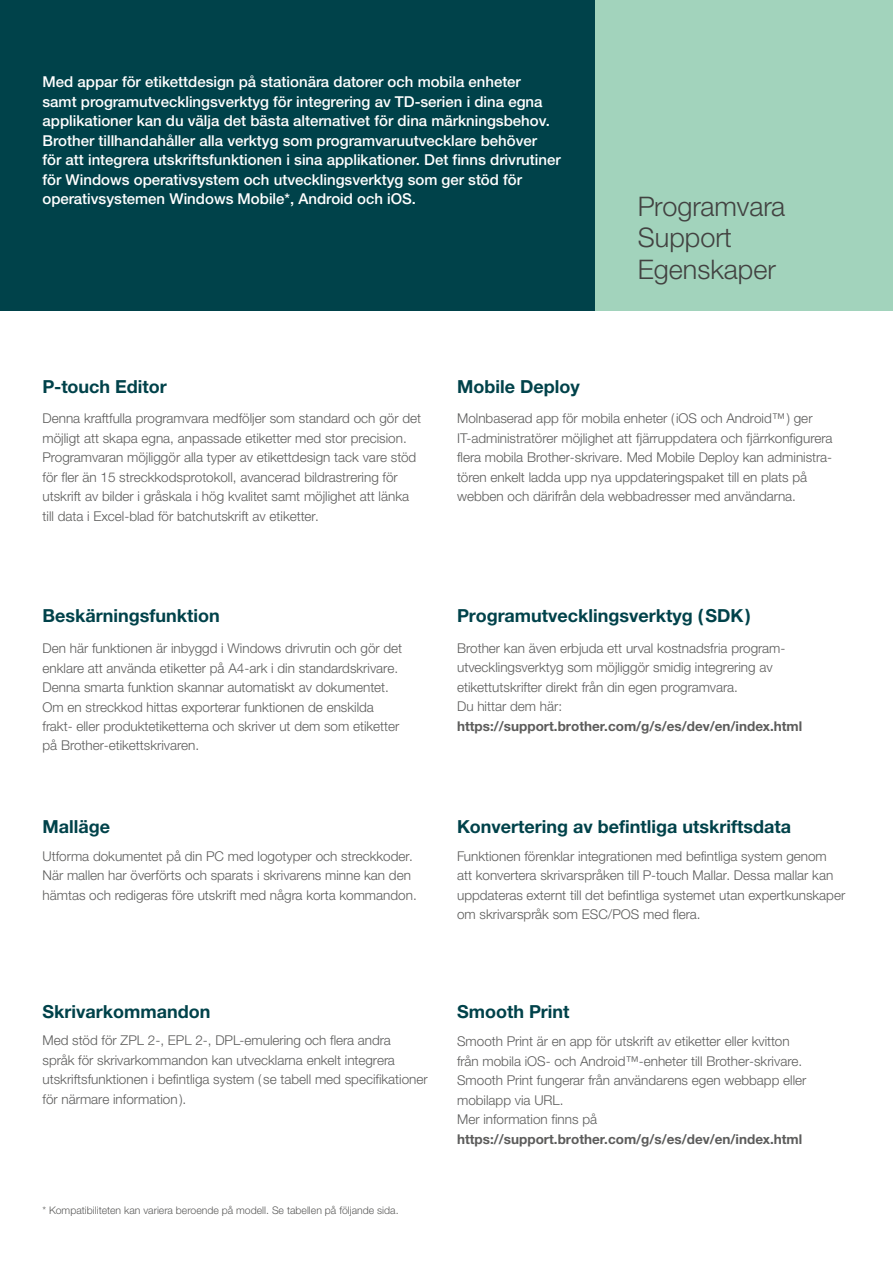
<style>
.page{position:relative;width:893px;height:1263px;background:#fff}
.page>*{position:absolute;margin:0;border:0;box-sizing:border-box;transform-origin:0 0}
.t1{font:300 27px/31.5px "Helvetica Neue LTW1 G";color:#424241}
.t2{font:700 18px "Helvetica Neue LTW1 G";color:#00424a}
.t3{font:500 15px/19.5px "Helvetica Neue LTW1 G";color:#fff}
.t4{font:300 13.5px/19.5px "Helvetica Neue LTW1 G";color:#5c5c5b}
.t5{font:700 13.5px "Helvetica Neue LTW1 G";color:#5c5c5b}
.t6{font:300 10.5px "Helvetica Neue LTW1 G";color:#5c5c5b}
</style>
<div class="page">
<div style="left:0;top:0;width:595px;height:311px;background:#00424a"></div>
<div style="left:595px;top:0;width:298px;height:311px;background:#a2d3bc"></div>
<p class="t3" style="left:43px;top:72px;width:520px">Med appar för etikettdesign på stationära datorer och mobila enheter<br>samt programutvecklingsverktyg för integrering av TD-serien i dina egna applikationer kan du välja det bästa alternativet för dina märkningsbehov.<br>Brother tillhandahåller alla verktyg som programvaruutvecklare behöver<br>för att integrera utskriftsfunktionen i sina applikationer. Det finns drivrutiner för Windows operativsystem och utvecklingsverktyg som ger stöd för operativsystemen Windows Mobile*, Android och iOS.</p>
<h2 class="t2" style="left:43px;top:375px;width:126px">P-touch Editor</h2>
<h2 class="t2" style="left:457px;top:375px;width:124px">Mobile Deploy</h2>
<h1 class="t1" style="left:638px;top:190px;width:149px">Programvara<br>Support<br>Egenskaper</h1>
<p class="t4" style="left:43px;top:409px;width:380px">Denna kraftfulla programvara medföljer som standard och gör det möjligt att skapa egna, anpassade etiketter med stor precision.<br>Programvaran möjliggör alla typer av etikettdesign tack vare stöd för fler än 15 streckkodsprotokoll, avancerad bildrastrering för utskrift av bilder i gråskala i hög kvalitet samt möjlighet att länka till data i Excel-blad för batchutskrift av etiketter.</p>
<h2 class="t2" style="left:43px;top:604px;width:179px">Beskärningsfunktion</h2>
<p class="t4" style="left:457px;top:409px;width:377px">Molnbaserad app för mobila enheter ( iOS och Android™) ger IT-administratörer möjlighet att fjärruppdatera och fjärrkonfigurera flera mobila Brother-skrivare. Med Mobile Deploy kan administra&shy;tören enkelt ladda upp nya uppdateringspaket till en plats på webben och därifrån dela webbadresser med användarna.</p>
<h2 class="t2" style="left:457px;top:604px;width:295px">Programutvecklingsverktyg (SDK)</h2>
<p class="t4" style="left:43px;top:638px;width:361px">Den här funktionen är inbyggd i Windows drivrutin och gör det enklare att använda etiketter på A4-ark i din standardskrivare.<br>Denna smarta funktion skannar automatiskt av dokumentet.<br>Om en streckkod hittas exporterar funktionen de enskilda frakt- eller produktetiketterna och skriver ut dem som etiketter på Brother-etikettskrivaren.</p>
<p class="t4" style="left:457px;top:638px;width:330px">Brother kan även erbjuda ett urval kostnadsfria program&shy;utvecklingsverktyg som möjliggör smidig integrering av etikettutskrifter direkt från din egen programvara.<br>Du hittar dem här:</p>
<p class="t5" style="left:457px;top:718px;width:347px">https://support.brother.com/g/s/es/dev/en/index.html</p>
<h2 class="t2" style="left:43px;top:815px;width:69px">Malläge</h2>
<p class="t4" style="left:43px;top:846px;width:376px">Utforma dokumentet på din PC med logotyper och streckkoder.<br>När mallen har överförts och sparats i skrivarens minne kan den hämtas och redigeras före utskrift med några korta kommandon.</p>
<h2 class="t2" style="left:457px;top:815px;width:335px">Konvertering av befintliga utskriftsdata</h2>
<p class="t4" style="left:457px;top:846px;width:390px">Funktionen förenklar integrationen med befintliga system genom<br>att konvertera skrivarspråken till P-touch Mallar. Dessa mallar kan uppdateras externt till det befintliga systemet utan expertkunskaper om skrivarspråk som ESC/POS med flera.</p>
<h2 class="t2" style="left:43px;top:1000px;width:169px">Skrivarkommandon</h2>
<p class="t4" style="left:43px;top:1030px;width:387px">Med stöd för ZPL 2-, EPL 2-, DPL-emulering och flera andra<br>språk för skrivarkommandon kan utvecklarna enkelt integrera utskriftsfunktionen i befintliga system ( se tabell med specifikationer för närmare information).</p>
<p class="t6" style="left:43px;top:1204px;width:358px">* Kompatibiliteten kan variera beroende på modell. Se tabellen på följande sida.</p>
<h2 class="t2" style="left:457px;top:1000px;width:114px">Smooth Print</h2>
<p class="t4" style="left:457px;top:1031px;width:351px">Smooth Print är en app för utskrift av etiketter eller kvitton från mobila iOS- och Android™-enheter till Brother-skrivare.<br>Smooth Print fungerar från användarens egen webbapp eller mobilapp via URL.<br>Mer information finns på</p>
<p class="t5" style="left:457px;top:1130px;width:347px">https://support.brother.com/g/s/es/dev/en/index.html</p>
</div>
